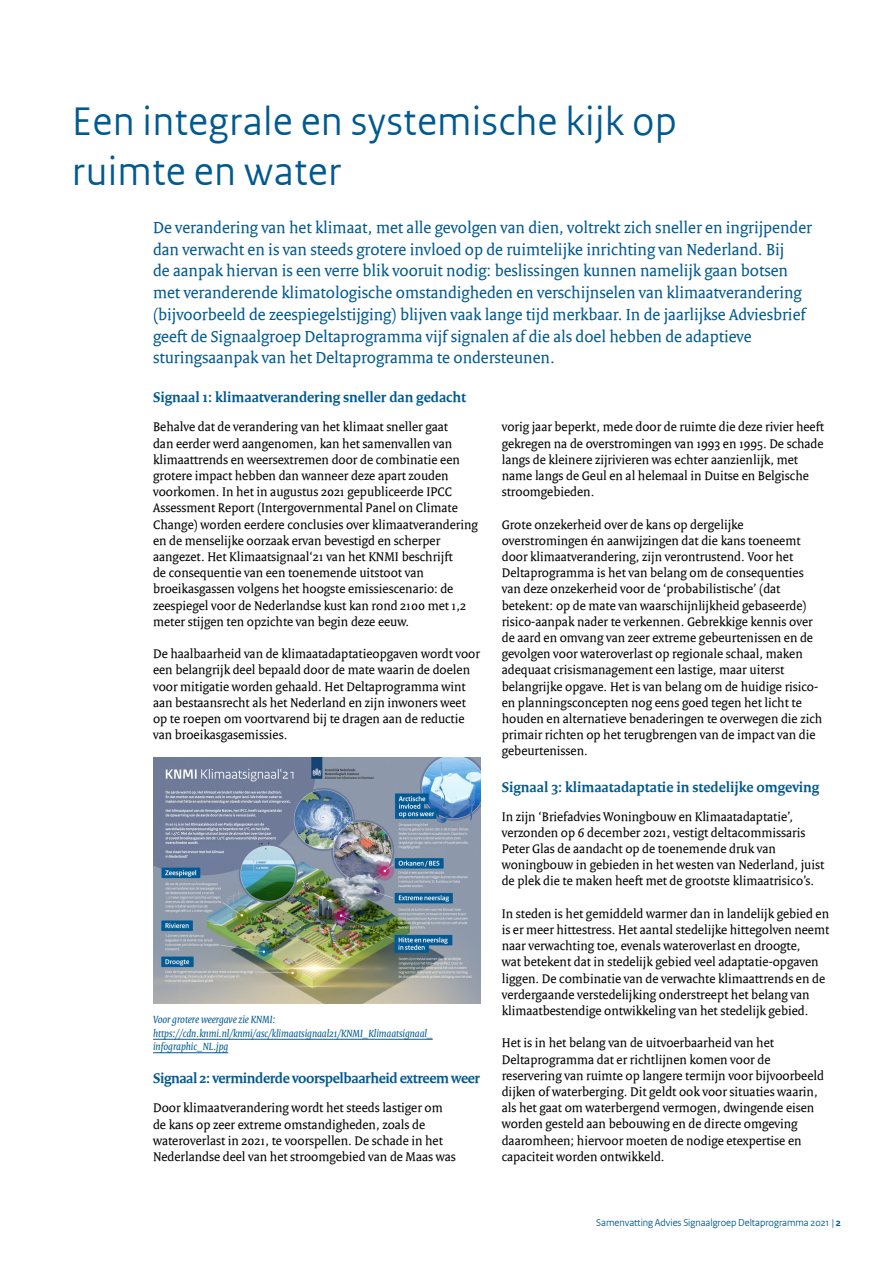
<style>
.page{position:relative;width:893px;height:1263px;background:#fff}
.page>*{position:absolute;margin:0;border:0;box-sizing:border-box;transform-origin:0 0}
.t1{font:42px/50.4px "Rijksoverheid Sans Heading TT";letter-spacing:.02em;color:#00598f}
.Intro{font:17.25px/21.8px "Rijksoverheid Serif";color:#00598f}
.t2{font:700 15px "Rijksoverheid Serif";color:#00598f}
.t3{font:700 15px "Rijksoverheid Serif";letter-spacing:-.025em;color:#00598f}
.Platte_tekst{font:13.5px/16.2px "Rijksoverheid Serif";color:#000}
.Artikel{font:italic 11.25px/13.5px "Rijksoverheid Serif";color:#00598f}
.Bijschrift{font:italic 11.25px "Rijksoverheid Serif";color:#00598f}
.Platte_tekst-2{font:10.5px "Rijksoverheid Sans Heading TT";color:#00598f}
.s1{font-weight:700}
</style>
<div class="page">
<hr style="left:153px;top:1039px;width:280px;height:1px;background:#00598f">
<hr style="left:153px;top:1052px;width:75px;height:1px;background:#00598f">
<img style="left:153px;top:757px;width:327px;height:246px">
<h1 class="t1" style="left:72px;top:96px;width:606px">Een integrale en systemische kijk op ruimte en water</h1>
<p class="Intro" style="left:153px;top:216px;width:660px">De verandering van het klimaat, met alle gevolgen van dien, voltrekt zich sneller en ingrijpender dan verwacht en is van steeds grotere invloed op de ruimtelijke inrichting van Nederland. Bij<br>de aanpak hiervan is een verre blik vooruit nodig: beslissingen kunnen namelijk gaan botsen met veranderende klimatologische omstandigheden en verschijnselen van klimaatverandering (bijvoorbeeld de zeespiegelstijging) blijven vaak lange tijd merkbaar. In de jaarlijkse Adviesbrief geeft de Signaalgroep Deltaprogramma vijf signalen af die als doel hebben de adaptieve sturingsaanpak van het Deltaprogramma te ondersteunen.</p>
<h2 class="t2" style="left:153px;top:388px;width:315px">Signaal 1: klimaatverandering sneller dan gedacht</h2>
<p class="Platte_tekst" style="left:153px;top:419px;width:326px">Behalve dat de verandering van het klimaat sneller gaat<br>dan eerder werd aangenomen, kan het samenvallen van klimaattrends en weersextremen door de combinatie een grotere impact hebben dan wanneer deze apart zouden voorkomen. In het in augustus 2021 gepubliceerde IPCC Assessment Report (Intergovernmental Panel on Climate Change) worden eerdere conclusies over klimaatverandering en de menselijke oorzaak ervan bevestigd en scherper aangezet. Het Klimaatsignaal‘21 van het KNMI beschrijft<br>de consequentie van een toenemende uitstoot van broeikasgassen volgens het hoogste emissiescenario: de zeespiegel voor de Nederlandse kust kan rond 2100 met 1,2 meter stijgen ten opzichte van begin deze eeuw.</p>
<p class="Platte_tekst" style="left:153px;top:646px;width:328px">De haalbaarheid van de klimaatadaptatieopgaven wordt voor een belangrijk deel bepaald door de mate waarin de doelen voor mitigatie worden gehaald. Het Deltaprogramma wint aan bestaansrecht als het Nederland en zijn inwoners weet op te roepen om voortvarend bij te dragen aan de reductie van broeikasgasemissies.</p>
<p class="Platte_tekst" style="left:502px;top:419px;width:324px">vorig jaar beperkt, mede door de ruimte die deze rivier heeft</p>
<p class="Platte_tekst" style="left:502px;top:435px;width:323px">gekregen na de overstromingen van 1993 en 1995. De schade langs de kleinere zijrivieren was echter aanzienlijk, met name langs de Geul en al helemaal in Duitse en Belgische stroomgebieden.</p>
<p class="Platte_tekst" style="left:502px;top:516px;width:322px">Grote onzekerheid over de kans op dergelijke overstromingen én aanwijzingen dat die kans toeneemt door klimaatverandering, zijn verontrustend. Voor het Deltaprogramma is het van belang om de consequenties van deze onzekerheid voor de ‘probabilistische’ (dat betekent: op de mate van waarschijnlijkheid gebaseerde) risico-aanpak nader te verkennen. Gebrekkige kennis over de aard en omvang van zeer extreme gebeurtenissen en de gevolgen voor wateroverlast op regionale schaal, maken adequaat crisismanagement een lastige, maar uiterst belangrijke opgave. Het is van belang om de huidige risico&shy;en planningsconcepten nog eens goed tegen het licht te houden en alternatieve benaderingen te overwegen die zich primair richten op het terugbrengen van de impact van die gebeurtenissen.</p>
<h2 class="t2" style="left:502px;top:778px;width:319px">Signaal 3: klimaatadaptatie in stedelijke omgeving</h2>
<p class="Platte_tekst" style="left:502px;top:808px;width:324px">In zijn ‘Briefadvies Woningbouw en Klimaatadaptatie’, verzonden op 6 december 2021, vestigt deltacommissaris Peter Glas de aandacht op de toenemende druk van woningbouw in gebieden in het westen van Nederland, juist de plek die te maken heeft met de grootste klimaatrisico’s.</p>
<p class="Platte_tekst" style="left:502px;top:905px;width:329px">In steden is het gemiddeld warmer dan in landelijk gebied en is er meer hittestress. Het aantal stedelijke hittegolven neemt naar verwachting toe, evenals wateroverlast en droogte,<br>wat betekent dat in stedelijk gebied veel adaptatie-opgaven liggen. De combinatie van de verwachte klimaattrends en de verdergaande verstedelijking onderstreept het belang van klimaatbestendige ontwikkeling van het stedelijk gebied.</p>
<p class="Platte_tekst" style="left:502px;top:1035px;width:324px">Het is in het belang van de uitvoerbaarheid van het Deltaprogramma dat er richtlijnen komen voor de reservering van ruimte op langere termijn voor bijvoorbeeld dijken of waterberging. Dit geldt ook voor situaties waarin, als het gaat om waterbergend vermogen, dwingende eisen worden gesteld aan bebouwing en de directe omgeving daaromheen; hiervoor moeten de nodige etexpertise en capaciteit worden ontwikkeld.</p>
<p class="Bijschrift" style="left:153px;top:1013px;width:124px">Voor grotere weergave zie KNMI:</p>
<p class="Artikel" style="left:153px;top:1026px;width:281px">https://cdn.knmi.nl/knmi/asc/klimaatsignaal21/KNMI_Klimaatsignaal_ infographic_NL.jpg</p>
<h2 class="t3" style="left:153px;top:1069px;width:328px">Signaal 2: verminderde voorspelbaarheid extreem weer</h2>
<p class="Platte_tekst" style="left:153px;top:1100px;width:291px">Door klimaatverandering wordt het steeds lastiger om de kans op zeer extreme omstandigheden, zoals de wateroverlast in 2021, te voorspellen. De schade in het</p>
<p class="Platte_tekst" style="left:153px;top:1148px;width:304px">Nederlandse deel van het stroomgebied van de Maas was</p>
<p class="Platte_tekst-2" style="left:596px;top:1217px;width:246px">Samenvatting Advies Signaalgroep Deltaprogramma 2021 | <span class="s1">2</span></p>
</div>
